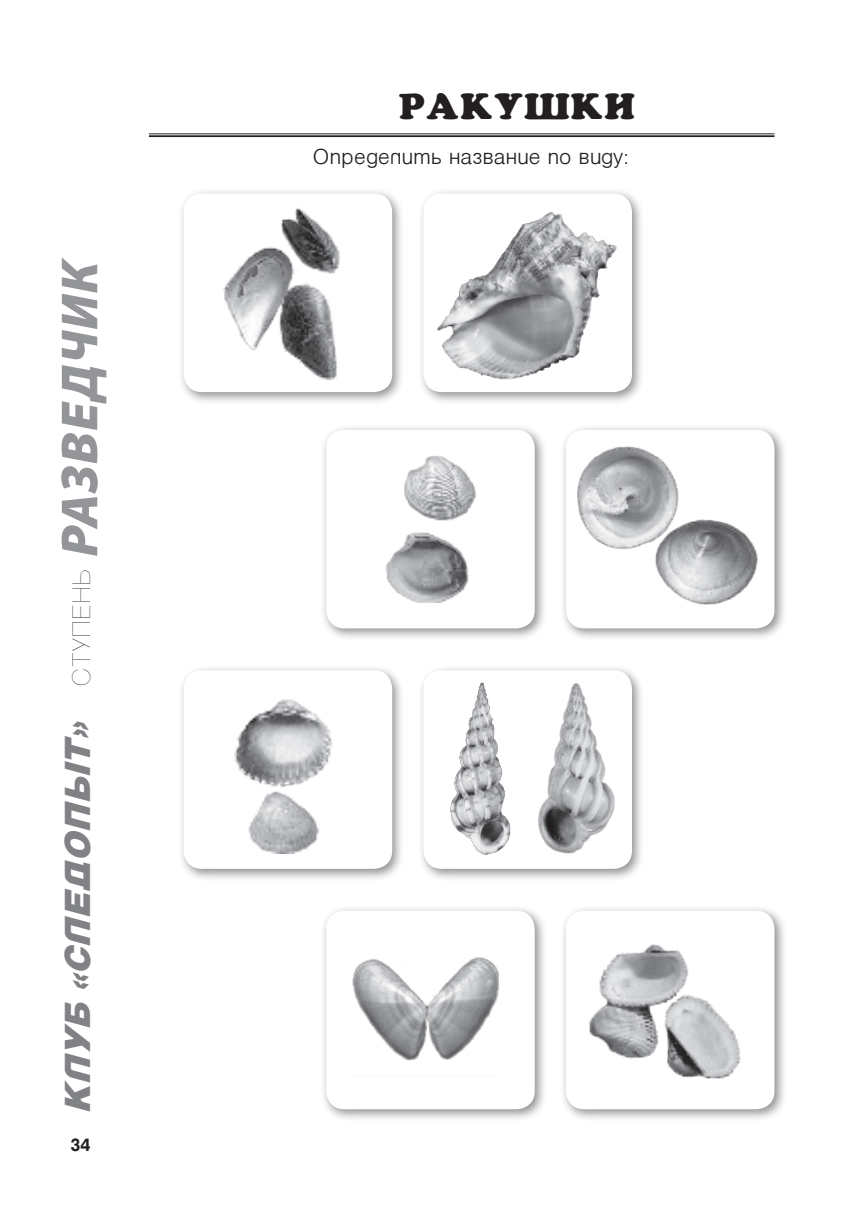
<style>
.page{position:relative;width:844px;height:1216px;background:#fff}
.page>*{position:absolute;margin:0;border:0;box-sizing:border-box;transform-origin:0 0}
.t1{font:italic 35px "Vanta Fat Plain";color:#808285}
.t2{font:35px "Kladez C";color:#231f20}
.t3{font:19.25px "Vanta Light Plain";color:#231f20}
.t4{font:17.5px "Vanta Bold Plain";color:#231f20}
.s1{font-family:"Vanta Thin Plain";font-style:normal;font-size:24.5px;color:#231f20}
.s2{font-family:"Myriad Pro";font-weight:900;font-size:52.5px;color:#939598}
</style>
<div class="page">
<hr style="left:149px;top:133px;width:625px;height:1px;background:#231f20">
<hr style="left:149px;top:135px;width:625px;height:2px;background:#231f20">
<div style="left:417px;top:187px;width:227px;height:218px;background:#231f20;opacity:.5"></div>
<div style="left:423px;top:193px;width:208px;height:199px;background:#fff;border-radius:18px"></div>
<img style="left:423px;top:207px;width:208px;height:185px">
<div style="left:177px;top:187px;width:228px;height:218px;background:#231f20;opacity:.5"></div>
<div style="left:184px;top:193px;width:208px;height:199px;background:#fff;border-radius:18px"></div>
<img style="left:223px;top:208px;width:117px;height:172px">
<div style="left:559px;top:424px;width:228px;height:217px;background:#231f20;opacity:.5"></div>
<div style="left:566px;top:430px;width:208px;height:198px;background:#fff;border-radius:18px"></div>
<img style="left:577px;top:446px;width:181px;height:159px">
<div style="left:320px;top:424px;width:227px;height:217px;background:#231f20;opacity:.5"></div>
<div style="left:326px;top:430px;width:208px;height:198px;background:#fff;border-radius:18px"></div>
<img style="left:385px;top:456px;width:91px;height:147px">
<div style="left:417px;top:664px;width:227px;height:217px;background:#231f20;opacity:.5"></div>
<div style="left:423px;top:670px;width:208px;height:198px;background:#fff;border-radius:18px"></div>
<img style="left:438px;top:670px;width:186px;height:198px">
<div style="left:177px;top:664px;width:228px;height:217px;background:#231f20;opacity:.5"></div>
<div style="left:184px;top:670px;width:208px;height:198px;background:#fff;border-radius:18px"></div>
<img style="left:235px;top:699px;width:97px;height:154px">
<div style="left:559px;top:904px;width:228px;height:218px;background:#231f20;opacity:.5"></div>
<div style="left:566px;top:910px;width:208px;height:199px;background:#fff;border-radius:18px"></div>
<img style="left:589px;top:944px;width:152px;height:135px">
<div style="left:320px;top:904px;width:227px;height:218px;background:#231f20;opacity:.5"></div>
<div style="left:326px;top:910px;width:208px;height:199px;background:#fff;border-radius:18px"></div>
<img style="left:352px;top:957px;width:146px;height:104px">
<p class="t1" style="left:57px;top:1113px;width:857px;rotate:-90deg">КЛУБ «СЛЕДОПЫТ» <span class="s1">СТУПЕНЬ</span> <span class="s2">РАЗВЕДЧИК</span></p>
<p class="t4" style="left:71px;top:1134px;width:21px">34</p>
<p class="t2" style="left:398px;top:85px;width:239px">РАКУШКИ</p>
<p class="t3" style="left:313px;top:145px;width:318px">Определить название по виду:</p>
</div>
